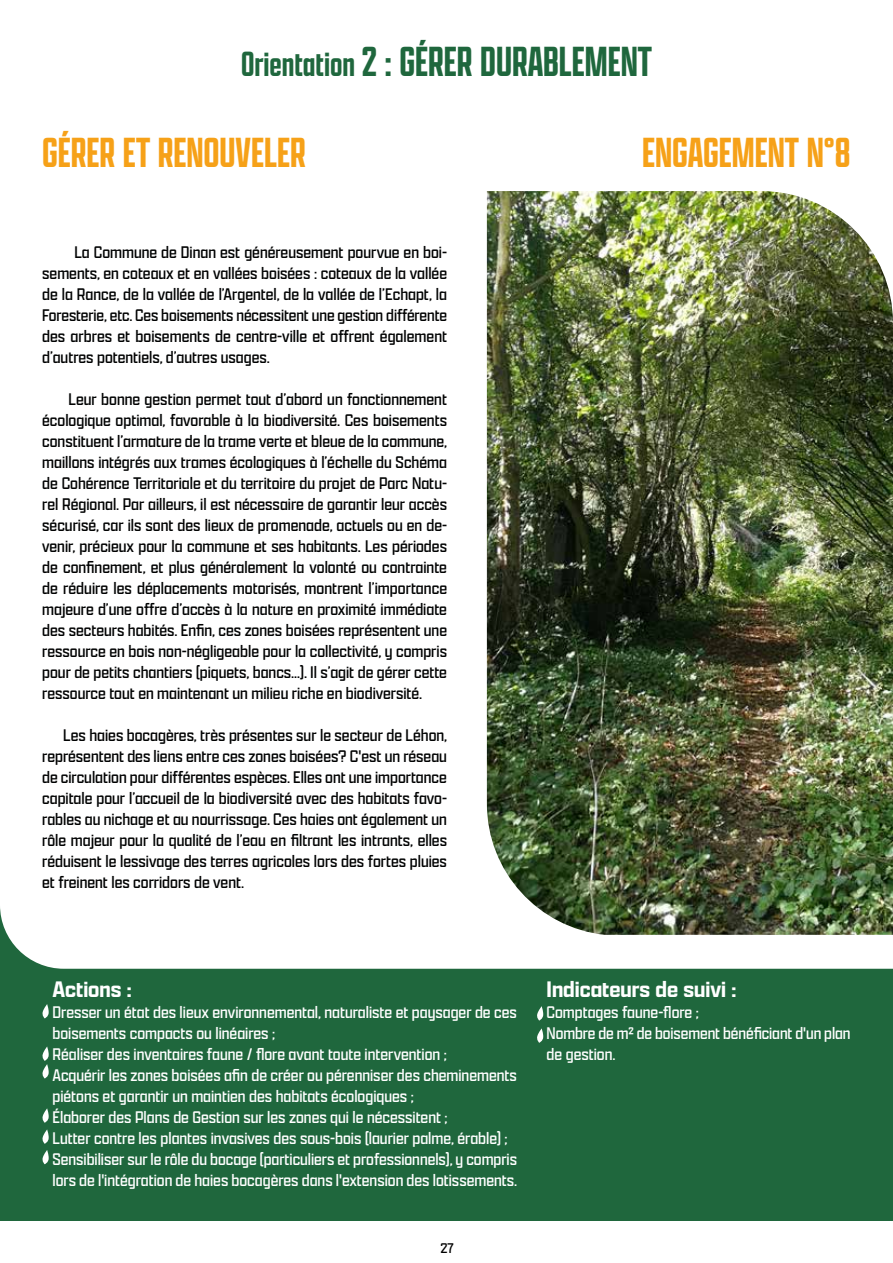
<style>
.page{position:relative;width:893px;height:1263px;background:#fff}
.page>*{position:absolute;margin:0;border:0;box-sizing:border-box;transform-origin:0 0}
.t1{font:500 45px/90.3px "Apotek Comp";color:#1f673d}
.t2{font:500 45px "Apotek Comp";color:#f6a118}
.t3{font:600 24px "Apotek";color:#fff}
.t4{font:300 18px/21px "Apotek";color:#010202;text-align:justify}
.t5{font:300 18px/21px "Apotek";color:#fff}
.t6{font:300 15px "Apotek";color:#000}
.s1{font-size:37.5px}
.s2{color:#f6a118}
</style>
<div class="page">
<div style="left:0;top:851px;width:893px;height:369px;background:#1f673d"></div>
<svg style="left:0;top:600px;width:893px;height:369px"></svg>
<svg style="left:42px;top:1004px;width:7px;height:14px"></svg>
<svg style="left:42px;top:1046px;width:7px;height:32px"></svg>
<svg style="left:42px;top:1108px;width:7px;height:15px"></svg>
<svg style="left:42px;top:1129px;width:7px;height:15px"></svg>
<svg style="left:42px;top:1150px;width:7px;height:14px"></svg>
<svg style="left:537px;top:1006px;width:6px;height:14px"></svg>
<svg style="left:537px;top:1028px;width:6px;height:15px"></svg>
<img style="left:487px;top:191px;width:406px;height:744px">
<h1 class="t1" style="left:42px;top:16px;width:611px;text-indent:199px"><span class="s1">Orientation</span> 2 : GÉRER DURABLEMENT<br><span class="s2">GÉRER ET RENOUVELER</span></h1>
<h1 class="t2" style="left:642px;top:125px;width:210px">ENGAGEMENT N°8</h1>
<p class="t4" style="left:42px;top:241px;width:406px;text-indent:32px">La Commune de Dinan est généreusement pourvue en boi&shy;sements, en coteaux et en vallées boisées : coteaux de la vallée de la Rance, de la vallée de l’Argentel, de la vallée de l’Echapt, la Foresterie, etc. Ces boisements nécessitent une gestion différente des arbres et boisements de centre-ville et offrent également d’autres potentiels, d’autres usages.</p>
<p class="t4" style="left:42px;top:388px;width:407px;text-indent:26px">Leur bonne gestion permet tout d’abord un fonctionnement écologique optimal, favorable à la biodiversité. Ces boisements constituent l’armature de la trame verte et bleue de la commune, maillons intégrés aux trames écologiques à l’échelle du Schéma de Cohérence Territoriale et du territoire du projet de Parc Natu&shy;rel Régional. Par ailleurs, il est nécessaire de garantir leur accès sécurisé, car ils sont des lieux de promenade, actuels ou en de&shy;venir, précieux pour la commune et ses habitants. Les périodes de confinement, et plus généralement la volonté ou contrainte de réduire les déplacements motorisés, montrent l’importance majeure d’une offre d’accès à la nature en proximité immédiate des secteurs habités. Enfin, ces zones boisées représentent une ressource en bois non-négligeable pour la collectivité, y compris pour de petits chantiers (piquets, bancs…). Il s’agit de gérer cette ressource tout en maintenant un milieu riche en biodiversité.</p>
<p class="t4" style="left:42px;top:724px;width:407px;text-indent:21px">Les haies bocagères, très présentes sur le secteur de Léhon, représentent des liens entre ces zones boisées? C'est un réseau de circulation pour différentes espèces. Elles ont une importance capitale pour l’accueil de la biodiversité avec des habitats favo&shy;rables au nichage et au nourrissage. Ces haies ont également un rôle majeur pour la qualité de l’eau en filtrant les intrants, elles réduisent le lessivage des terres agricoles lors des fortes pluies et freinent les corridors de vent.</p>
<h2 class="t3" style="left:53px;top:974px;width:81px">Actions :</h2>
<p class="t5" style="left:53px;top:1001px;width:466px">Dresser un état des lieux environnemental, naturaliste et paysager de ces boisements compacts ou linéaires ;<br>Réaliser des inventaires faune / flore avant toute intervention ;<br>Acquérir les zones boisées afin de créer ou pérenniser des cheminements piétons et garantir un maintien des habitats écologiques ;<br>Élaborer des Plans de Gestion sur les zones qui le nécessitent ;<br>Lutter contre les plantes invasives des sous-bois (laurier palme, érable) ; Sensibiliser sur le rôle du bocage (particuliers et professionnels), y compris lors de l'intégration de haies bocagères dans l'extension des lotissements.</p>
<p class="t6" style="left:440px;top:1239px;width:15px">27</p>
<h2 class="t3" style="left:547px;top:974px;width:191px">Indicateurs de suivi :</h2>
<p class="t5" style="left:547px;top:1001px;width:305px">Comptages faune-flore ;<br>Nombre de m² de boisement bénéficiant d'un plan de gestion.</p>
</div>
